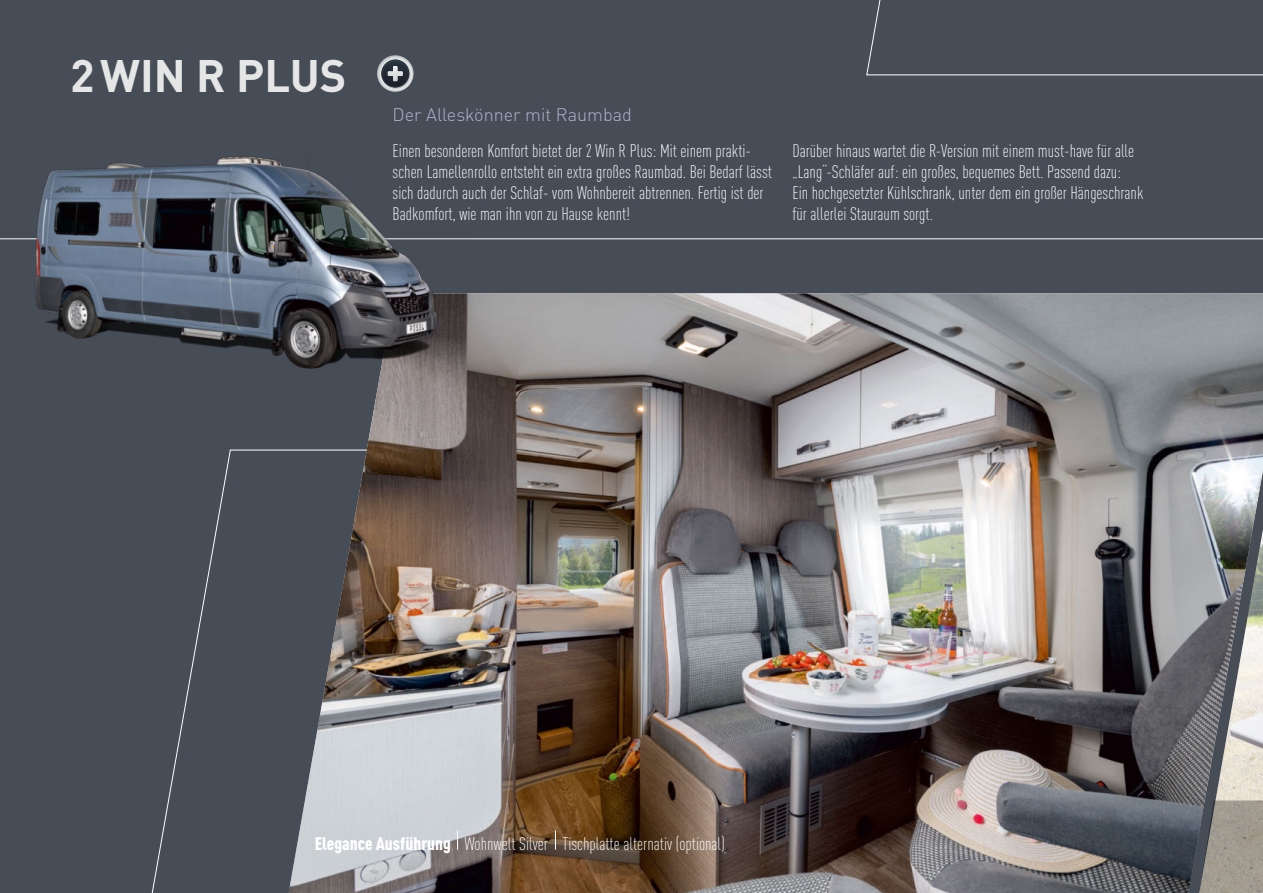
<style>
.page{position:relative;width:1263px;height:893px;background:#fff}
.page>*{position:absolute;margin:0;border:0;box-sizing:border-box;transform-origin:0 0}
.t1{font:700 45px "DIN";color:#e6e6e6}
.t2{font:300 18px/21px "DIN Cond";color:#fff}
.t3{font:300 18px "DIN";color:#b0b2d0}
.s1{font-weight:900}
</style>
<div class="page">
<div style="left:0;top:240px;width:1263px;height:653px;background:#464d57"></div>
<div style="left:145px;top:449px;width:141px;height:444px;background:#464d57"></div>
<img style="left:286px;top:293px;width:977px;height:600px">
<div style="left:0;top:0;width:1263px;height:240px;background:#464d57"></div>
<svg style="left:377px;top:55px;width:37px;height:37px"></svg>
<svg style="left:457px;top:830px;width:1px;height:20px"></svg>
<svg style="left:555px;top:830px;width:1px;height:20px"></svg>
<img style="left:0;top:238px;width:469px;height:159px">
<img style="left:19px;top:148px;width:448px;height:230px">
<div style="left:866px;top:0;width:397px;height:76px;background:#464d57"></div>
<svg style="left:1197px;top:452px;width:66px;height:441px;background:#9b9b9a"></svg>
<h1 class="t1" style="left:70px;top:46px;width:278px">2 WIN R PLUS</h1>
<p class="t3" style="left:393px;top:103px;width:241px">Der Alleskönner mit Raumbad</p>
<p class="t2" style="left:393px;top:140px;width:381px">Einen besonderen Komfort bietet der 2 Win R Plus: Mit einem prakti&shy;schen Lamellenrollo entsteht ein extra großes Raumbad. Bei Bedarf lässt sich dadurch auch der Schlaf- vom Wohnbereit abtrennen. Fertig ist der Badkomfort, wie man ihn von zu Hause kennt!</p>
<p class="t2" style="left:792px;top:140px;width:353px">Darüber hinaus wartet die R-Version mit einem must-have für alle „Lang“-Schläfer auf: ein großes, bequemes Bett. Passend dazu:<br>Ein hochgesetzter Kühlschrank, unter dem ein großer Hängeschrank für allerlei Stauraum sorgt.</p>
<p class="t2" style="left:315px;top:833px;width:412px"><span class="s1">Elegance Ausführung</span> Wohnwelt Silver Tischplatte alternativ (optional)</p>
</div>
